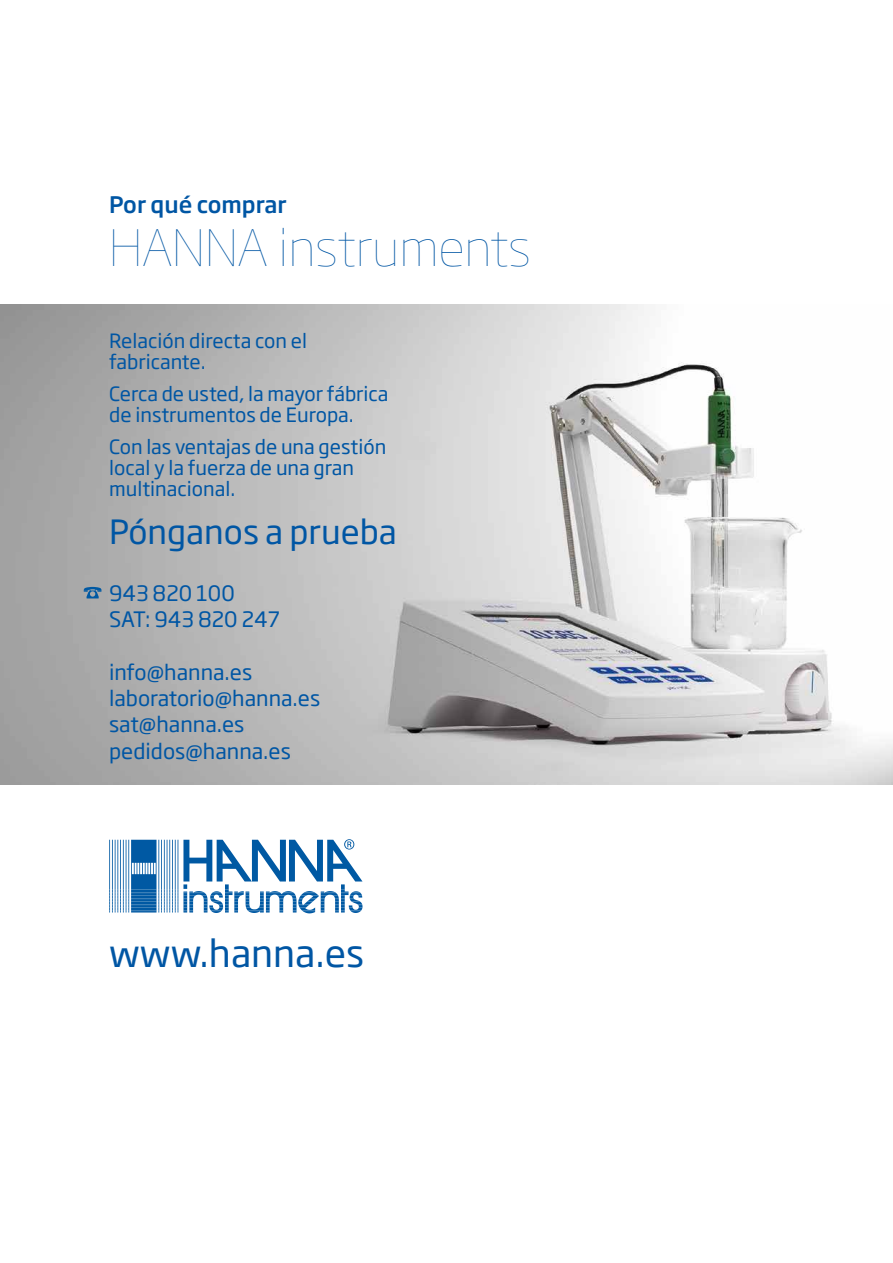
<style>
.page{position:relative;width:893px;height:1263px;background:#fff}
.page>*{position:absolute;margin:0;border:0;box-sizing:border-box;transform-origin:0 0}
.t1{font:100 49.5px "Soho Gothic Pro";color:#0056a4}
.t2{font:37.05px "Soho Gothic Pro";color:#0056a4}
.t3{font:33px "Soho Gothic Pro";color:#0056a4}
.t4{font:500 22.5px "Soho Gothic Pro";color:#0056a4}
.t5{font:21px/26.2px "Soho Gothic Pro";color:#0056a4}
.t6{font:19.5px/21px "Soho Gothic Pro";color:#0056a4}
</style>
<div class="page">
<img style="left:0;top:304px;width:893px;height:481px">
<svg style="left:84px;top:587px;width:18px;height:11px"></svg>
<svg style="left:109px;top:839px;width:253px;height:74px"></svg>
<p class="t4" style="left:109px;top:187px;width:179px">Por qué comprar</p>
<h1 class="t1" style="left:109px;top:209px;width:423px">HANNA instruments</h1>
<p class="t6" style="left:109px;top:330px;width:199px">Relación directa con el fabricante.</p>
<p class="t6" style="left:109px;top:382px;width:281px">Cerca de usted, la mayor fábrica de instrumentos de Europa.</p>
<p class="t6" style="left:109px;top:435px;width:279px">Con las ventajas de una gestión local y la fuerza de una gran multinacional.</p>
<h3 class="t3" style="left:109px;top:506px;width:289px">Pónganos a prueba</h3>
<p class="t5" style="left:109px;top:579px;width:172px">943 820 100<br>SAT: 943 820 247</p>
<p class="t5" style="left:109px;top:658px;width:213px">info@hanna.es laboratorio@hanna.es sat@hanna.es pedidos@hanna.es</p>
<h2 class="t2" style="left:109px;top:924px;width:256px">www.hanna.es</h2>
</div>
